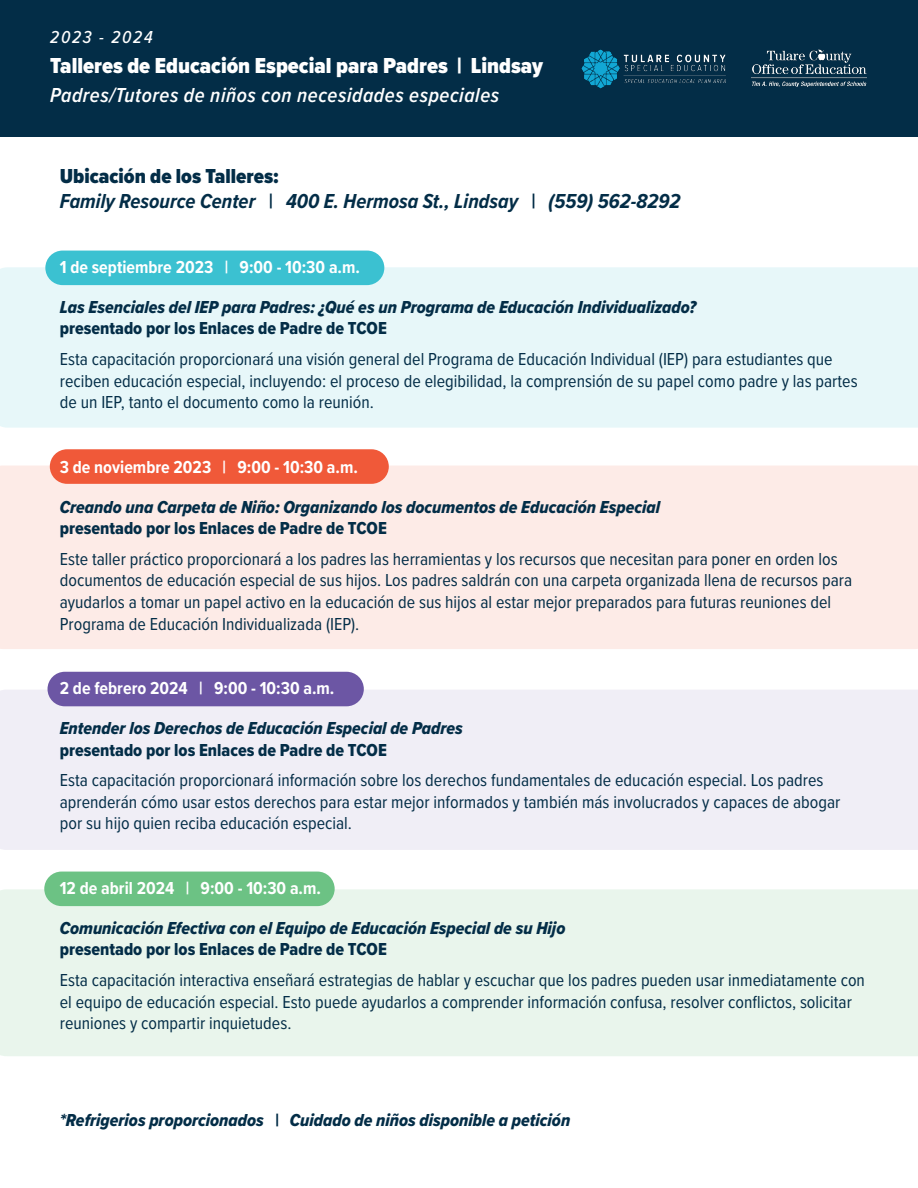
<style>
.page{position:relative;width:918px;height:1188px;background:#fff}
.page>*{position:absolute;margin:0;border:0;box-sizing:border-box;transform-origin:0 0}
.t1{font:900 36px "Proxima Nova Cond";color:#fff}
.t2{font:900 22.5px "Proxima Nova Cond";color:#fff}
.t3{font:italic 700 21px "Proxima Nova Cond";color:#032d47}
.t4{font:italic 600 21px "Proxima Nova Cond";letter-spacing:.025em;color:#fff}
.t5{font:900 21px "Proxima Nova Cond";color:#032d47}
.t6{font:18px/21.6px "Proxima Nova Cond";color:#032d47}
.t7{font:18px "Proxima Nova Cond Extrabld It";color:#032d47}
.t8{font:18px "Proxima Nova Cond Extrabld";color:#032d47}
.t9{font:700 18px "Proxima Nova Cond";color:#fff}
.t10{font:italic 500 18px "Proxima Nova Cond";letter-spacing:.1em;color:#fff}
</style>
<div class="page">
<div style="left:0;top:889px;width:918px;height:167px;background:#e9f5ec"></div>
<div style="left:0;top:690px;width:918px;height:160px;background:#f0eef6"></div>
<div style="left:0;top:465px;width:918px;height:184px;background:#fdebe7"></div>
<div style="left:0;top:267px;width:918px;height:161px;background:#e7f7f9"></div>
<div style="left:48px;top:672px;width:316px;height:34px;background:#6c56a4;border-radius:17px"></div>
<div style="left:44px;top:872px;width:291px;height:34px;background:#6cc284;border-radius:17px"></div>
<div style="left:45px;top:251px;width:339px;height:34px;background:#3bc1d1;border-radius:17px"></div>
<div style="left:50px;top:449px;width:339px;height:35px;background:#f05939;border-radius:17px"></div>
<div style="left:0;top:0;width:918px;height:136px;background:#032d47"></div>
<img style="left:581px;top:49px;width:145px;height:40px">
<img style="left:752px;top:49px;width:115px;height:38px">
<p class="t10" style="left:50px;top:24px;width:104px">2023 - 2024</p>
<p class="t2" style="left:50px;top:49px;width:494px">Talleres de Educación Especial para Padres | Lindsay</p>
<p class="t4" style="left:50px;top:80px;width:451px">Padres/Tutores de niños con necesidades especiales</p>
<p class="t1" style="left:60px;top:22px;width:456px">Talleres para Padres | Lindsay</p>
<p class="t5" style="left:60px;top:161px;width:221px">Ubicación de los Talleres:</p>
<p class="t3" style="left:60px;top:186px;width:622px">Family Resource Center | 400 E. Hermosa St., Lindsay | (559) 562-8292</p>
<p class="t9" style="left:60px;top:254px;width:302px">1 de septiembre 2023 | 9:00 - 10:30 a.m.</p>
<p class="t7" style="left:60px;top:294px;width:638px">Las Esenciales del IEP para Padres: ¿Qué es un Programa de Educación Individualizado?</p>
<p class="t8" style="left:60px;top:315px;width:329px">presentado por los Enlaces de Padre de TCOE</p>
<p class="t6" style="left:60px;top:348px;width:799px">Esta capacitación proporcionará una visión general del Programa de Educación Individual (IEP) para estudiantes que reciben educación especial, incluyendo: el proceso de elegibilidad, la comprensión de su papel como padre y las partes de un IEP, tanto el documento como la reunión.</p>
<p class="t9" style="left:60px;top:454px;width:300px">3 de noviembre 2023 | 9:00 - 10:30 a.m.</p>
<p class="t7" style="left:60px;top:493px;width:602px">Creando una Carpeta de Niño: Organizando los documentos de Educación Especial</p>
<p class="t8" style="left:60px;top:515px;width:329px">presentado por los Enlaces de Padre de TCOE</p>
<p class="t6" style="left:60px;top:547px;width:794px">Este taller práctico proporcionará a los padres las herramientas y los recursos que necesitan para poner en orden los documentos de educación especial de sus hijos. Los padres saldrán con una carpeta organizada llena de recursos para ayudarlos a tomar un papel activo en la educación de sus hijos al estar mejor preparados para futuras reuniones del Programa de Educación Individualizada (IEP).</p>
<p class="t9" style="left:60px;top:675px;width:276px">2 de febrero 2024 | 9:00 - 10:30 a.m.</p>
<p class="t7" style="left:60px;top:715px;width:404px">Entender los Derechos de Educación Especial de Padres</p>
<p class="t8" style="left:60px;top:736px;width:329px">presentado por los Enlaces de Padre de TCOE</p>
<p class="t6" style="left:60px;top:769px;width:782px">Esta capacitación proporcionará información sobre los derechos fundamentales de educación especial. Los padres aprenderán cómo usar estos derechos para estar mejor informados y también más involucrados y capaces de abogar por su hijo quien reciba educación especial.</p>
<p class="t9" style="left:60px;top:875px;width:263px">12 de abril 2024 | 9:00 - 10:30 a.m.</p>
<p class="t7" style="left:60px;top:915px;width:507px">Comunicación Efectiva con el Equipo de Educación Especial de su Hijo</p>
<p class="t8" style="left:60px;top:936px;width:329px">presentado por los Enlaces de Padre de TCOE</p>
<p class="t6" style="left:60px;top:969px;width:807px">Esta capacitación interactiva enseñará estrategias de hablar y escuchar que los padres pueden usar inmediatamente con el equipo de educación especial. Esto puede ayudarlos a comprender información confusa, resolver conflictos, solicitar reuniones y compartir inquietudes.</p>
<p class="t7" style="left:60px;top:1107px;width:512px">*Refrigerios proporcionados | Cuidado de niños disponible a petición</p>
</div>
